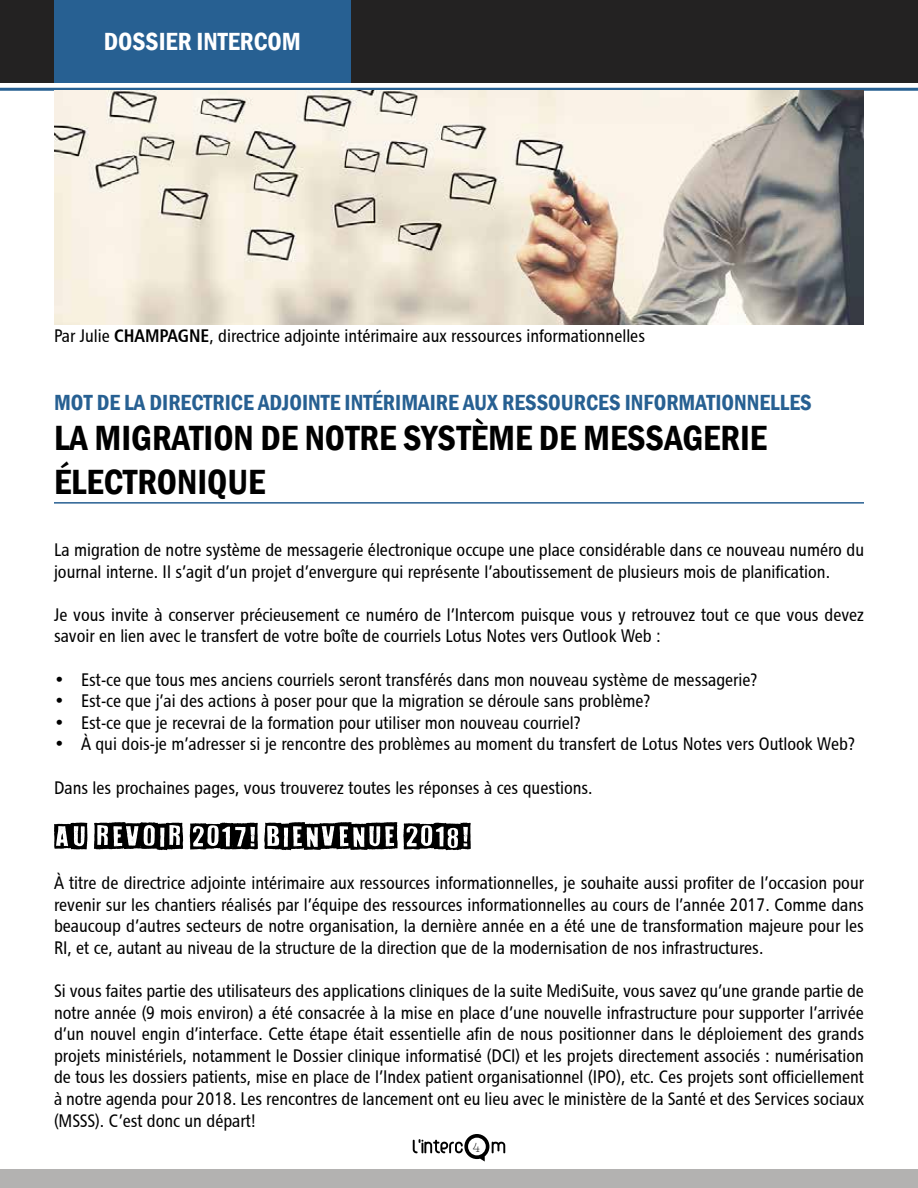
<style>
.page{position:relative;width:918px;height:1188px;background:#fff}
.page>*{position:absolute;margin:0;border:0;box-sizing:border-box;transform-origin:0 0}
.t1{font:600 condensed 36px "Franklin Gothic";color:#000}
.t2{font:600 condensed 25.5px "Franklin Gothic";color:#fff}
.t3{font:600 condensed 22.5px "Franklin Gothic";color:#276092}
.t4{font:18px/21.6px "Chaloult Cond Normal";color:#000}
.t5{font:300 15px "Klinic Slab";color:#000}
.s1{font-family:"Chaloult Cond Demi Gras Normal"}
</style>
<div class="page">
<div style="left:0;top:1170px;width:918px;height:18px;background:#b3b2b1"></div>
<div style="left:0;top:0;width:918px;height:82px;background:#232222"></div>
<svg style="left:413px;top:1134px;width:92px;height:28px"></svg>
<div style="left:54px;top:0;width:297px;height:82px;background:#276092"></div>
<hr style="left:0;top:88px;width:918px;height:3px;background:#276092">
<svg style="left:54px;top:822px;width:417px;height:28px"></svg>
<img style="left:54px;top:91px;width:810px;height:233px">
<hr style="left:54px;top:502px;width:810px;height:2px;background:#276092">
<h2 class="t2" style="left:104px;top:24px;width:199px">DOSSIER INTERCOM</h2>
<p class="t4" style="left:54px;top:325px;width:593px">Par Julie <span class="s1">CHAMPAGNE</span>, directrice adjointe intérimaire aux ressources informationnelles</p>
<p class="t3" style="left:54px;top:387px;width:107px">MOTDELADIRECTRICE</p>
<p class="t3" style="left:258px;top:387px;width:43px">ADJOINTE</p>
<p class="t3" style="left:345px;top:387px;width:12px">INTÉRIMAIRE</p>
<p class="t3" style="left:463px;top:387px;width:52px">AU X RESSOURCES</p>
<p class="t3" style="left:625px;top:387px;width:12px">INFORMATIONNELLES</p>
<h1 class="t1" style="left:54px;top:414px;width:59px">LA MIGRATION</h1>
<h1 class="t1" style="left:261px;top:414px;width:63px">DE NOTRE</h1>
<h1 class="t1" style="left:403px;top:414px;width:20px">SYSTÈME</h1>
<h1 class="t1" style="left:539px;top:414px;width:64px">DE MESSAGERIE</h1>
<h1 class="t1" style="left:54px;top:458px;width:19px">ÉLECTRONIQUE</h1>
<p class="t4" style="left:54px;top:539px;width:812px">La migration de notre système de messagerie électronique occupe une place considérable dans ce nouveau numéro du journal interne. Il s’agit d’un projet d’envergure qui représente l’aboutissement de plusieurs mois de planification.</p>
<p class="t4" style="left:54px;top:603px;width:812px">Je vous invite à conserver précieusement ce numéro de l’Intercom puisque vous y retrouvez tout ce que vous devez savoir en lien avec le transfert de votre boîte de courriels Lotus Notes vers Outlook Web :</p>
<p class="t4" style="left:54px;top:668px;width:705px">• Est-ce que tous mes anciens courriels seront transférés dans mon nouveau système de messagerie?</p>
<p class="t4" style="left:54px;top:690px;width:598px">• Est-ce que j’ai des actions à poser pour que la migration se déroule sans problème?</p>
<p class="t4" style="left:54px;top:711px;width:529px">• Est-ce que je recevrai de la formation pour utiliser mon nouveau courriel?</p>
<p class="t4" style="left:54px;top:733px;width:803px">• À qui dois-je m’adresser si je rencontre des problèmes au moment du transfert de Lotus Notes vers Outlook Web?</p>
<p class="t4" style="left:54px;top:776px;width:540px">Dans les prochaines pages, vous trouverez toutes les réponses à ces questions.</p>
<p class="t4" style="left:54px;top:872px;width:812px;text-align:justify">À titre de directrice adjointe intérimaire aux ressources informationnelles, je souhaite aussi profiter de l’occasion pour revenir sur les chantiers réalisés par l’équipe des ressources informationnelles au cours de l’année 2017. Comme dans beaucoup d’autres secteurs de notre organisation, la dernière année en a été une de transformation majeure pour les RI, et ce, autant au niveau de la structure de la direction que de la modernisation de nos infrastructures.</p>
<p class="t4" style="left:54px;top:980px;width:812px;text-align:justify">Si vous faites partie des utilisateurs des applications cliniques de la suite MediSuite, vous savez qu’une grande partie de notre année (9 mois environ) a été consacrée à la mise en place d’une nouvelle infrastructure pour supporter l’arrivée d’un nouvel engin d’interface. Cette étape était essentielle afin de nous positionner dans le déploiement des grands projets ministériels, notamment le Dossier clinique informatisé (DCI) et les projets directement associés : numérisation de tous les dossiers patients, mise en place de l’Index patient organisationnel (IPO), etc. Ces projets sont officiellement à notre agenda pour 2018. Les rencontres de lancement ont eu lieu avec le ministère de la Santé et des Services sociaux (MSSS). C’est donc un départ!</p>
<p class="t5" style="left:473px;top:1136px;width:9px">4</p>
</div>
